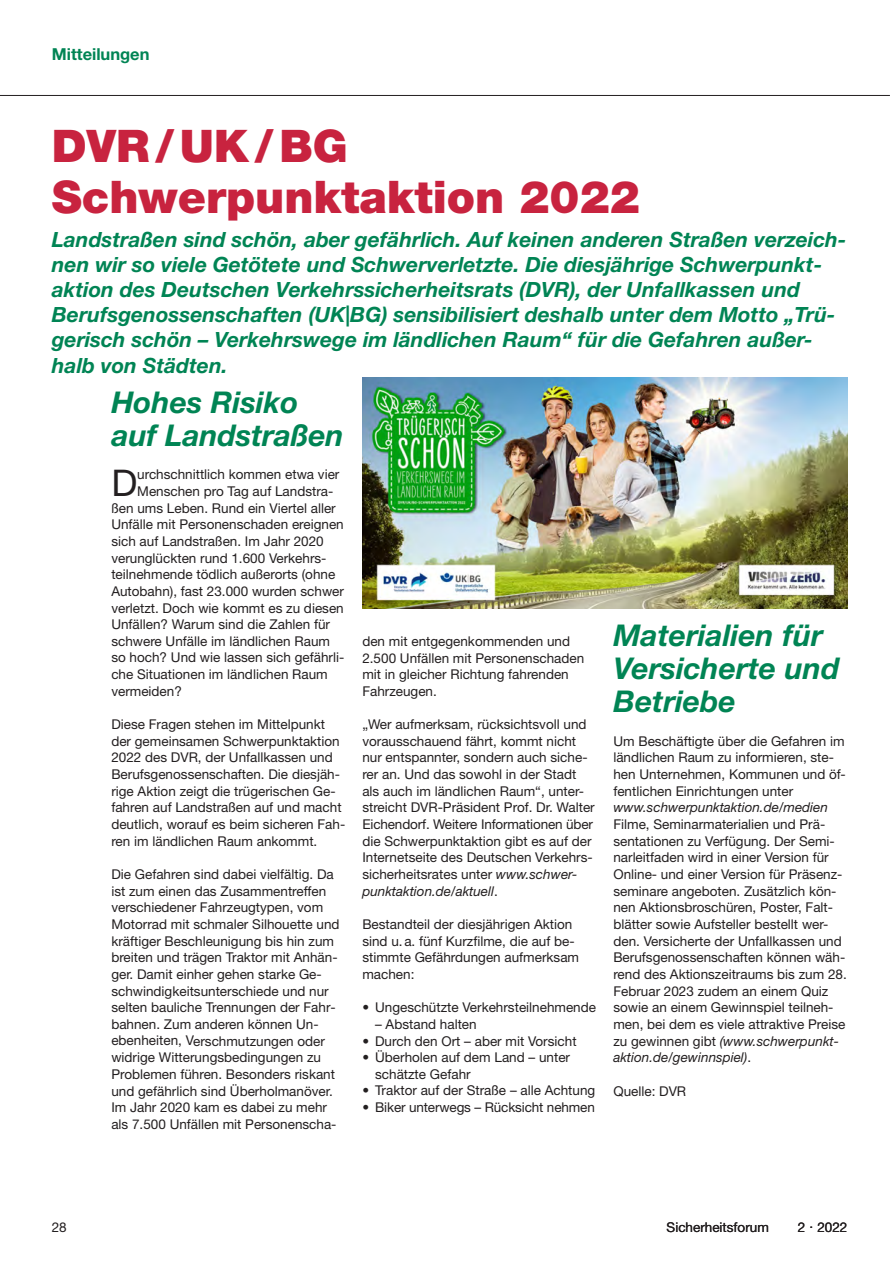
<style>
.page{position:relative;width:895px;height:1262px;background:#fff}
.page>*{position:absolute;margin:0;border:0;box-sizing:border-box;transform-origin:0 0}
.t1{font:900 45px "Helvetica Neue LT Std";color:#c8233f}
.t2{font:36.75px "Helvetica Neue LT Std";color:#231f20}
.t3{font:italic 700 30px/33.3px "Helvetica Neue LT Std";color:#008454}
.t4{font:italic 700 21px/25.2px "Helvetica Neue LT Std";color:#008454}
.t5{font:700 16.5px "Helvetica Neue LT Std";color:#008454}
.t6{font:13.5px/16.6px "Helvetica Neue LT Std";color:#231f20}
.s1{font-style:italic}
</style>
<div class="page">
<hr style="left:0;top:95px;width:889px;height:1px;background:#231f20">
<img style="left:362px;top:378px;width:485px;height:230px">
<p class="t5" style="left:52px;top:49px;width:99px">Mitteilungen</p>
<p class="t1" style="left:52px;top:129px;width:297px">DVR / UK / BG</p>
<p class="t1" style="left:52px;top:180px;width:589px">Schwerpunktaktion 2022</p>
<p class="t4" style="left:52px;top:228px;width:796px">Landstraßen sind schön, aber gefährlich. Auf keinen anderen Straßen verzeich&shy;nen wir so viele Getötete und Schwerverletzte. Die diesjährige Schwer punkt - aktion des Deutschen Verkehrssicherheitsrats (DVR), der Unfallkassen und Berufsgenossenschaften (UK|BG) sensibilisiert deshalb unter dem Motto „Trü - gerisch schön – Verkehrswege im ländlichen Raum“ für die Gefahren außer&shy;halb von Städten.</p>
<p class="t3" style="left:111px;top:388px;width:234px">Hohes Risiko auf Landstraßen</p>
<p class="t2" style="left:111px;top:470px;width:27px">D</p>
<p class="t6" style="left:137px;top:467px;width:204px">urchschnittlich kommen etwa vier</p>
<p class="t6" style="left:137px;top:484px;width:198px">Men schen pro Tag auf Landstra -</p>
<p class="t6" style="left:111px;top:501px;width:226px">ßen ums Leben. Rund ein Viertel aller</p>
<p class="t6" style="left:111px;top:517px;width:234px">Un fälle mit Personenschaden ereignen</p>
<p class="t6" style="left:111px;top:534px;width:214px">sich auf Landstraßen. Im Jahr 2020</p>
<p class="t6" style="left:111px;top:551px;width:217px">verunglückten rund 1.600 Verkehrs -</p>
<p class="t6" style="left:111px;top:567px;width:225px">teilnehmende tödlich außerorts (ohne</p>
<p class="t6" style="left:111px;top:584px;width:234px">Autobahn), fast 23.000 wurden schwer</p>
<p class="t6" style="left:111px;top:601px;width:234px">verletzt. Doch wie kommt es zu diesen</p>
<p class="t6" style="left:111px;top:617px;width:220px">Unfällen? Warum sind die Zahlen für</p>
<p class="t6" style="left:111px;top:634px;width:220px">schwere Unfälle im ländlichen Raum</p>
<p class="t6" style="left:111px;top:650px;width:234px">so hoch? Und wie lassen sich gefährli-</p>
<p class="t6" style="left:111px;top:667px;width:218px">che Situationen im ländlichen Raum</p>
<p class="t6" style="left:111px;top:684px;width:72px">vermeiden?</p>
<p class="t6" style="left:111px;top:717px;width:235px">Diese Fragen stehen im Mittelpunkt der gemeinsamen Schwerpunktaktion 2022 des DVR, der Unfallkassen und Berufsgenossenschaften. Die diesjäh&shy;rige Aktion zeigt die trügerischen Ge - fahren auf Landstraßen auf und macht deutlich, worauf es beim sicheren Fah - ren im ländlichen Raum ankommt.</p>
<p class="t6" style="left:111px;top:867px;width:230px">Die Gefahren sind dabei vielfältig. Da ist zum einen das Zusammentreffen verschiedener Fahrzeugtypen, vom Motorrad mit schmaler Silhouette und kräftiger Beschleunigung bis hin zum breiten und trägen Traktor mit An hän - ger. Damit einher gehen starke Ge - schwin digkeitsunterschiede und nur selten bauliche Trennungen der Fahr - bahnen. Zum anderen können Un - eben heiten, Verschmutzungen oder widrige Witterungsbedingungen zu Problemen führen. Besonders riskant und gefährlich sind Überholmanöver.<br>Im Jahr 2020 kam es dabei zu mehr als 7.500 Unfällen mit Personen scha -</p>
<p class="t6" style="left:362px;top:634px;width:223px">den mit entgegenkommenden und<br>2.500 Unfällen mit Personenschaden mit in gleicher Richtung fahrenden<br>Fahrzeugen.</p>
<p class="t6" style="left:362px;top:717px;width:234px">„Wer aufmerksam, rücksichtsvoll und vorausschauend fährt, kommt nicht nur entspannter, sondern auch siche&shy;rer an. Und das sowohl in der Stadt als auch im ländlichen Raum“, unter&shy;streicht DVR-Präsident Prof. Dr. Walter Eichendorf. Weitere Informationen über die Schwerpunktaktion gibt es auf der Internetseite des Deutschen Verkehrs - sicherheitsrates unter <span class="s1">www.schwer&shy;punktaktion.de/aktuell</span>.</p>
<p class="t6" style="left:362px;top:917px;width:218px">Bestandteil der diesjährigen Aktion sind u. a. fünf Kurzfilme, die auf be&shy;stimmte Gefährdungen aufmerksam machen:</p>
<p class="t6" style="left:362px;top:1000px;width:235px">• Ungeschützte Verkehrsteilnehmende</p>
<p class="t6" style="left:375px;top:1017px;width:103px">– Abstand halten</p>
<p class="t6" style="left:362px;top:1033px;width:216px">• Durch den Ort – aber mit Vorsicht</p>
<p class="t6" style="left:375px;top:1050px;width:196px;text-indent:-13px">• Überholen auf dem Land – unter schätzte Gefahr</p>
<p class="t6" style="left:362px;top:1083px;width:234px">• Traktor auf der Straße – alle Achtung</p>
<p class="t6" style="left:362px;top:1100px;width:234px">• Biker unterwegs – Rücksicht nehmen</p>
<p class="t3" style="left:613px;top:621px;width:227px">Materialien für<br>Versicherte und<br>Betriebe</p>
<p class="t6" style="left:613px;top:734px;width:235px">Um Beschäftigte über die Gefahren im ländlichen Raum zu informieren, ste&shy;hen Unternehmen, Kommunen und öf&shy;fentlichen Einrichtungen unter <span class="s1">www.schwerpunktaktion.de/medien </span>Filme, Seminarmaterialien und Prä - sentationen zu Verfügung. Der Semi - nar leitfaden wird in einer Version für Online- und einer Version für Präsenz - seminare angeboten. Zusätzlich kön&shy;nen Aktionsbroschüren, Poster, Falt - blätter sowie Aufsteller bestellt wer&shy;den. Versicherte der Unfallkassen und Berufsgenossenschaften können wäh&shy;rend des Aktionszeitraums bis zum 28.<br>Februar 2023 zudem an einem Quiz sowie an einem Gewinnspiel teilneh&shy;men, bei dem es viele attraktive Preise zu gewinnen gibt <span class="s1">(www.schwerpunkt&shy;aktion.de/gewinnspiel)</span>.</p>
<p class="t6" style="left:613px;top:1083px;width:74px">Quelle: DVR</p>
<p class="t6" style="left:666px;top:1220px;width:104px">Sicherheitsforum</p>
<p class="t6" style="left:797px;top:1218px;width:17px">2 .</p>
<p class="t6" style="left:52px;top:1220px;width:17px">28</p>
<p class="t6" style="left:817px;top:1220px;width:32px">2022</p>
</div>
